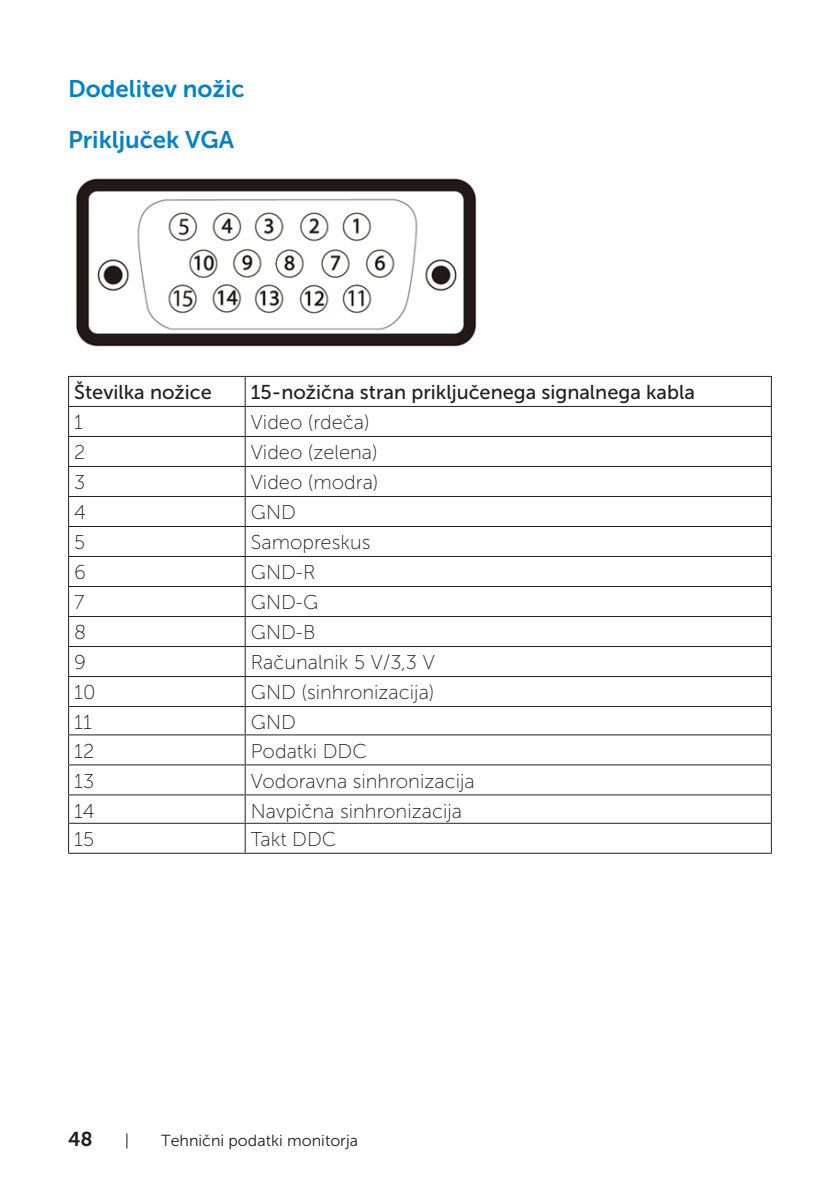
<style>
.page{position:relative;width:840px;height:1191px;background:#fff}
.page>*{position:absolute;margin:0;border:0;box-sizing:border-box;transform-origin:0 0}
.Head3{font:24px "Museo Sans For Dell 700";color:#0082c8}
.t1{font:20px "Museo Sans For Dell 100";color:#231f20}
.t2{font:20px "Museo Sans For Dell 500";color:#231f20}
.t3{font:20px "Museo Sans For Dell 700";color:#231f20}
.t4{font:16px "Museo Sans For Dell 300";color:#231f20}
</style>
<div class="page">
<img style="left:76px;top:178px;width:400px;height:169px">
<hr style="left:68px;top:376px;width:177px;height:1px;background:#231f20">
<hr style="left:245px;top:376px;width:526px;height:1px;background:#231f20">
<hr style="left:68px;top:406px;width:177px;height:1px;background:#231f20">
<hr style="left:245px;top:406px;width:526px;height:1px;background:#231f20">
<hr style="left:68px;top:436px;width:177px;height:1px;background:#231f20">
<hr style="left:245px;top:436px;width:526px;height:1px;background:#231f20">
<hr style="left:68px;top:466px;width:177px;height:1px;background:#231f20">
<hr style="left:245px;top:466px;width:526px;height:1px;background:#231f20">
<hr style="left:68px;top:496px;width:177px;height:1px;background:#231f20">
<hr style="left:245px;top:496px;width:526px;height:1px;background:#231f20">
<hr style="left:68px;top:526px;width:177px;height:1px;background:#231f20">
<hr style="left:245px;top:526px;width:526px;height:1px;background:#231f20">
<hr style="left:68px;top:556px;width:177px;height:1px;background:#231f20">
<hr style="left:245px;top:556px;width:526px;height:1px;background:#231f20">
<hr style="left:68px;top:586px;width:177px;height:1px;background:#231f20">
<hr style="left:245px;top:586px;width:526px;height:1px;background:#231f20">
<hr style="left:68px;top:616px;width:177px;height:1px;background:#231f20">
<hr style="left:245px;top:616px;width:526px;height:1px;background:#231f20">
<hr style="left:68px;top:646px;width:177px;height:1px;background:#231f20">
<hr style="left:245px;top:646px;width:526px;height:1px;background:#231f20">
<hr style="left:68px;top:676px;width:177px;height:1px;background:#231f20">
<hr style="left:245px;top:676px;width:526px;height:1px;background:#231f20">
<hr style="left:68px;top:706px;width:177px;height:1px;background:#231f20">
<hr style="left:245px;top:706px;width:526px;height:1px;background:#231f20">
<hr style="left:68px;top:734px;width:177px;height:1px;background:#231f20">
<hr style="left:245px;top:734px;width:526px;height:1px;background:#231f20">
<hr style="left:68px;top:764px;width:177px;height:1px;background:#231f20">
<hr style="left:245px;top:764px;width:526px;height:1px;background:#231f20">
<hr style="left:68px;top:794px;width:177px;height:1px;background:#231f20">
<hr style="left:245px;top:794px;width:526px;height:1px;background:#231f20">
<hr style="left:68px;top:822px;width:177px;height:1px;background:#231f20">
<svg style="left:68px;top:377px;width:1px;height:475px"></svg>
<hr style="left:245px;top:822px;width:526px;height:1px;background:#231f20">
<svg style="left:244px;top:377px;width:1px;height:475px"></svg>
<svg style="left:770px;top:377px;width:1px;height:475px"></svg>
<hr style="left:68px;top:852px;width:177px;height:1px;background:#231f20">
<hr style="left:245px;top:852px;width:526px;height:1px;background:#231f20">
<p class="Head3" style="left:68px;top:75px;width:178px">Dodelitev nožic</p>
<p class="Head3" style="left:68px;top:127px;width:167px">Priključek VGA</p>
<p class="t2" style="left:74px;top:381px;width:139px">Številka nožice</p>
<p class="t2" style="left:251px;top:381px;width:445px">15-nožična stran priključenega signalnega kabla</p>
<p class="t1" style="left:74px;top:411px;width:10px">1</p>
<p class="t1" style="left:251px;top:411px;width:120px">Video (rdeča)</p>
<p class="t1" style="left:74px;top:441px;width:13px">2</p>
<p class="t1" style="left:251px;top:441px;width:128px">Video (zelena)</p>
<p class="t1" style="left:74px;top:471px;width:13px">3</p>
<p class="t1" style="left:251px;top:471px;width:129px">Video (modra)</p>
<p class="t1" style="left:74px;top:501px;width:13px">4</p>
<p class="t1" style="left:251px;top:501px;width:47px">GND</p>
<p class="t1" style="left:74px;top:531px;width:13px">5</p>
<p class="t1" style="left:251px;top:531px;width:121px">Samopreskus</p>
<p class="t1" style="left:74px;top:561px;width:13px">6</p>
<p class="t1" style="left:251px;top:561px;width:66px">GND-R</p>
<p class="t1" style="left:74px;top:591px;width:12px">7</p>
<p class="t1" style="left:251px;top:591px;width:69px">GND-G</p>
<p class="t1" style="left:74px;top:621px;width:14px">8</p>
<p class="t1" style="left:251px;top:621px;width:66px">GND-B</p>
<p class="t1" style="left:74px;top:651px;width:13px">9</p>
<p class="t1" style="left:251px;top:651px;width:185px">Računalnik 5 V/3,3 V</p>
<p class="t1" style="left:74px;top:681px;width:23px">10</p>
<p class="t1" style="left:251px;top:681px;width:185px">GND (sinhronizacija)</p>
<p class="t1" style="left:74px;top:711px;width:19px">11</p>
<p class="t1" style="left:251px;top:711px;width:47px">GND</p>
<p class="t1" style="left:74px;top:740px;width:21px">12</p>
<p class="t1" style="left:251px;top:740px;width:118px">Podatki DDC</p>
<p class="t1" style="left:74px;top:770px;width:21px">13</p>
<p class="t1" style="left:251px;top:770px;width:225px">Vodoravna sinhronizacija</p>
<p class="t1" style="left:74px;top:800px;width:22px">14</p>
<p class="t1" style="left:251px;top:800px;width:212px">Navpična sinhronizacija</p>
<p class="t1" style="left:74px;top:828px;width:21px">15</p>
<p class="t1" style="left:251px;top:828px;width:87px">Takt DDC</p>
<p class="t3" style="left:68px;top:1127px;width:26px">48</p>
<p class="t4" style="left:125px;top:1131px;width:6px">|</p>
<p class="t4" style="left:161px;top:1131px;width:198px">Tehnični podatki monitorja</p>
</div>
